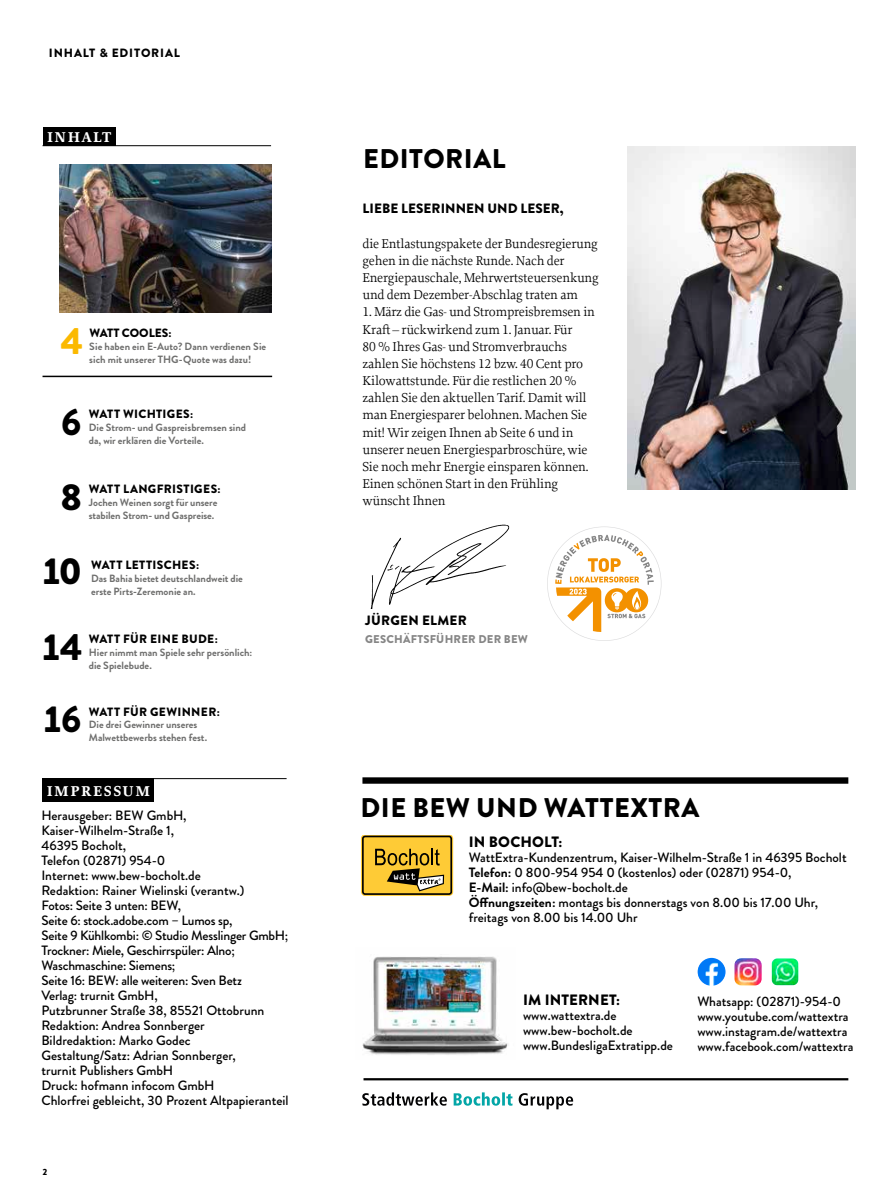
<style>
.page{position:relative;width:893px;height:1191px;background:#fff}
.page>*{position:absolute;margin:0;border:0;box-sizing:border-box;transform-origin:0 0}
.t1{font:900 37.5px "Brandon Grotesque";color:#000}
.t2{font:900 37.5px "Brandon Grotesque";color:#fbb900}
.t3{font:900 27px "Brandon Grotesque";letter-spacing:.02em;color:#000}
.t4{font:900 15px "Brandon Grotesque";letter-spacing:.01em;color:#000}
.t5{font:700 15px "Proforma";letter-spacing:.1em;color:#fff}
.t6{font:500 13.5px/15px "Brandon Grotesque";color:#000}
.t7{font:13.5px/17.1px "Proforma";letter-spacing:-.015em;color:#000}
.t8{font:900 13.5px "Brandon Grotesque";letter-spacing:.005em;color:#000}
.t9{font:900 12px "Brandon Grotesque";letter-spacing:.03em;color:#000}
.t10{font:900 12px "Brandon Grotesque";letter-spacing:.07em;color:#000}
.t11{font:900 12px "Brandon Grotesque";letter-spacing:-.005em;color:#000}
.t12{font:900 11.25px "Brandon Grotesque";letter-spacing:.02em;color:#868686}
.t13{font:700 10.5px "Brandon Grotesque";color:#6f6f6e}
.t14{font:900 9px "Brandon Grotesque";color:#000}
.s1{font-weight:700}
</style>
<div class="page">
<img style="left:60px;top:164px;width:211px;height:148px">
<img style="left:362px;top:956px;width:147px;height:99px">
<img style="left:627px;top:146px;width:229px;height:343px">
<hr style="left:43px;top:145px;width:228px;height:1px;background:#000">
<hr style="left:43px;top:778px;width:244px;height:1px;background:#000">
<div style="left:43px;top:128px;width:73px;height:18px;background:#000"></div>
<div style="left:362px;top:777px;width:486px;height:6px;background:#000"></div>
<hr style="left:363px;top:1078px;width:485px;height:2px;background:#000">
<hr style="left:43px;top:376px;width:229px;height:1px;background:#000">
<div style="left:43px;top:778px;width:111px;height:24px;background:#000"></div>
<svg style="left:361px;top:835px;width:92px;height:60px;background:#c19c31"></svg>
<svg style="left:519px;top:1093px;width:54px;height:16px"></svg>
<svg style="left:454px;top:1092px;width:58px;height:13px"></svg>
<svg style="left:362px;top:1092px;width:85px;height:13px"></svg>
<img style="left:371px;top:524px;width:139px;height:84px">
<svg style="left:547px;top:526px;width:114px;height:115px"></svg>
<img style="left:772px;top:958px;width:26px;height:27px">
<img style="left:734px;top:958px;width:28px;height:27px">
<img style="left:698px;top:958px;width:27px;height:27px;border-radius:14px">
<p class="t10" style="left:49px;top:45px;width:132px">INHALT &amp; EDITORIAL</p>
<p class="t5" style="left:47px;top:127px;width:66px">INHALT</p>
<h1 class="t2" style="left:61px;top:314px;width:22px">4</h1>
<p class="t11" style="left:89px;top:324px;width:84px">WATT COOLES:</p>
<p class="t13" style="left:89px;top:339px;width:178px">Sie haben ein E-Auto? Dann verdienen Sie</p>
<p class="t13" style="left:89px;top:352px;width:164px">sich mit unserer THG-Quote was dazu!</p>
<h1 class="t1" style="left:61px;top:395px;width:22px">6</h1>
<p class="t9" style="left:89px;top:405px;width:106px">WATT WICHTIGES:</p>
<p class="t13" style="left:89px;top:420px;width:159px">Die Strom- und Gaspreisbremsen sind</p>
<p class="t13" style="left:89px;top:433px;width:117px">da, wir erklären die Vorteile.</p>
<h1 class="t1" style="left:61px;top:470px;width:22px">8</h1>
<p class="t9" style="left:89px;top:480px;width:133px">WATT LANGFRISTIGES:</p>
<p class="t13" style="left:89px;top:495px;width:130px">Jochen Weinen sorgt für unsere</p>
<p class="t13" style="left:89px;top:508px;width:127px">stabilen Strom- und Gaspreise.</p>
<h1 class="t1" style="left:41px;top:545px;width:42px">10</h1>
<p class="t9" style="left:91px;top:556px;width:110px">WATT LETTISCHES:</p>
<p class="t13" style="left:91px;top:571px;width:153px">Das Bahia bietet deutschlandweit die</p>
<p class="t13" style="left:91px;top:583px;width:106px">erste Pirts-Zeremonie an.</p>
<p class="t9" style="left:89px;top:630px;width:130px">WATT FÜR EINE BUDE:</p>
<p class="t13" style="left:89px;top:645px;width:165px">Hier nimmt man Spiele sehr persönlich:</p>
<h1 class="t1" style="left:41px;top:620px;width:43px">14</h1>
<p class="t13" style="left:89px;top:658px;width:65px">die Spielebude.</p>
<p class="t9" style="left:89px;top:703px;width:132px">WATT FÜR GEWINNER:</p>
<p class="t13" style="left:89px;top:717px;width:110px">Die drei Gewinner unseres</p>
<h1 class="t1" style="left:42px;top:692px;width:42px">16</h1>
<p class="t13" style="left:89px;top:730px;width:120px">Malwettbewerbs stehen fest.</p>
<p class="t5" style="left:47px;top:781px;width:105px">IMPRESSUM</p>
<p class="t6" style="left:41px;top:808px;width:249px">Herausgeber: BEW GmbH,<br>Kaiser-Wilhelm-Straße 1,<br>46395 Bocholt,<br>Telefon (02871) 954-0<br>Internet: www.bew-bocholt.de<br>Redaktion: Rainer Wielinski (verantw.)<br>Fotos: Seite 3 unten: BEW,<br>Seite 6: stock.adobe.com – Lumos sp,<br>Seite 9 Kühlkombi: © Studio Messlinger GmbH;<br>Trockner: Miele, Geschirrspüler: Alno;<br>Waschmaschine: Siemens;<br>Seite 16: BEW: alle weiteren: Sven Betz<br>Verlag: trurnit GmbH,<br>Putzbrunner Straße 38, 85521 Ottobrunn<br>Redaktion: Andrea Sonnberger<br>Bildredaktion: Marko Godec<br>Gestaltung/Satz: Adrian Sonnberger,<br>trurnit Publishers GmbH<br>Druck: hofmann infocom GmbH<br>Chlorfrei gebleicht, 30 Prozent Altpapieranteil</p>
<p class="t14" style="left:43px;top:1165px;width:7px">2</p>
<h2 class="t3" style="left:363px;top:139px;width:144px">EDITORIAL</h2>
<p class="t8" style="left:363px;top:199px;width:202px">LIEBE LESERINNEN UND LESER,</p>
<p class="t7" style="left:362px;top:235px;width:238px">die Entlastungspakete der Bundesregierung gehen in die nächste Runde. Nach der Energiepauschale, Mehrwertsteuersenkung und dem Dezember-Abschlag traten am</p>
<p class="t7" style="left:362px;top:303px;width:234px">1. März die Gas- und Strompreisbremsen in Kraft – rückwirkend zum 1. Januar. Für<br>80 % Ihres Gas- und Stromverbrauchs zahlen Sie höchstens 12 bzw. 40 Cent pro Kilowattstunde. Für die restlichen 20 % zahlen Sie den aktuellen Tarif. Damit will man Energiesparer belohnen. Machen Sie mit! Wir zeigen Ihnen ab Seite 6 und in unserer neuen Energiesparbroschüre, wie Sie noch mehr Energie einsparen können.<br>Einen schönen Start in den Frühling wünscht Ihnen</p>
<p class="t8" style="left:365px;top:611px;width:103px">JÜRGEN ELMER</p>
<p class="t12" style="left:365px;top:630px;width:164px">GESCHÄFTSFÜHRER DER BEW</p>
<h2 class="t3" style="left:361px;top:788px;width:340px">DIE BEW UND WATTEXTRA</h2>
<p class="t4" style="left:469px;top:830px;width:95px">IN BOCHOLT:</p>
<p class="t6" style="left:469px;top:849px;width:379px">WattExtra-Kundenzentrum, Kaiser-Wilhelm-Straße 1 in 46395 Bocholt <span class="s1">Telefon:</span> 0 800-954 954 0 (kostenlos) oder (02871) 954-0,<br><span class="s1">E-Mail:</span> info@bew-bocholt.de<br><span class="s1">Öffnungszeiten:</span> montags bis donnerstags von 8.00 bis 17.00 Uhr, freitags von 8.00 bis 14.00 Uhr</p>
<p class="t4" style="left:523px;top:989px;width:99px">IM INTERNET:</p>
<p class="t6" style="left:523px;top:1008px;width:151px">www.wattextra.de www.bew-bocholt.de www.BundesligaExtratipp.de</p>
<p class="t6" style="left:697px;top:994px;width:145px">Whatsapp: (02871)-954-0</p>
<p class="t6" style="left:697px;top:1008px;width:158px">www.youtube.com/wattextra www.instagram.de/wattextra www.facebook.com/wattextra</p>
</div>
